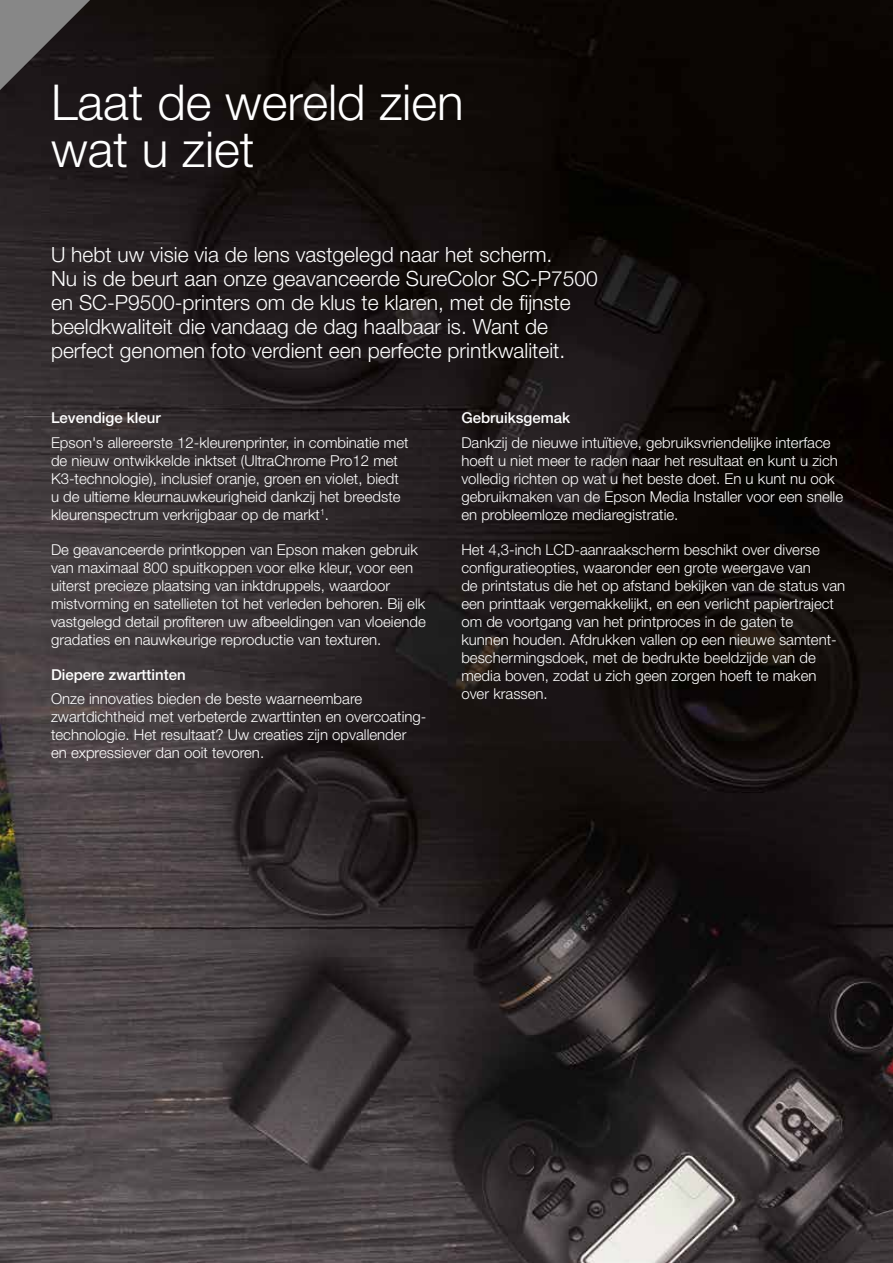
<style>
.page{position:relative;width:893px;height:1263px;background:#fff}
.page>*{position:absolute;margin:0;border:0;box-sizing:border-box;transform-origin:0 0}
.t1{font:300 49.5px/46.5px "Helvetica Neue LT Pro";color:#fff}
.t2{font:300 21px/24px "Helvetica Neue LT Pro";color:#fff}
.t3{font:300 15px/18px "Helvetica Neue LT Pro";color:#fff}
.t4{font:500 15px "Helvetica Neue LT Pro";color:#fff}
</style>
<div class="page">
<img style="left:0;top:0;width:893px;height:1263px">
<svg style="left:0;top:0;width:90px;height:90px;background:#514e4f"></svg>
<h1 class="t1" style="left:51px;top:78px;width:414px">Laat de wereld zien wat u ziet</h1>
<p class="t2" style="left:51px;top:242px;width:548px">U hebt uw visie via de lens vastgelegd naar het scherm.<br>Nu is de beurt aan onze geavanceerde SureColor SC-P7500 en SC-P9500-printers om de klus te klaren, met de fijnste beeldkwaliteit die vandaag de dag haalbaar is. Want de perfect genomen foto verdient een perfecte printkwaliteit.</p>
<p class="t4" style="left:51px;top:409px;width:111px">Levendige kleur</p>
<p class="t3" style="left:51px;top:433px;width:359px">Epson's allereerste 12-kleurenprinter, in combinatie met de nieuw ontwikkelde inktset (UltraChrome Pro12 met K3-technologie), inclusief oranje, groen en violet, biedt u de ultieme kleurnauwkeurigheid dankzij het breedste kleurenspectrum verkrijgbaar op de markt<sup>1</sup>.</p>
<p class="t3" style="left:51px;top:540px;width:376px">De geavanceerde printkoppen van Epson maken gebruik van maximaal 800 spuitkoppen voor elke kleur, voor een uiterst precieze plaatsing van inktdruppels, waardoor mistvorming en satellieten tot het verleden behoren. Bij elk vastgelegd detail profiteren uw afbeeldingen van vloeiende gradaties en nauwkeurige reproductie van texturen.</p>
<p class="t4" style="left:51px;top:665px;width:136px">Diepere zwarttinten</p>
<p class="t3" style="left:51px;top:689px;width:377px">Onze innovaties bieden de beste waarneembare zwartdichtheid met verbeterde zwarttinten en overcoating&shy;technologie. Het resultaat? Uw creaties zijn opvallender<br>en expressiever dan ooit tevoren.</p>
<p class="t4" style="left:461px;top:409px;width:110px">Gebruiksgemak</p>
<p class="t3" style="left:461px;top:433px;width:383px">Dankzij de nieuwe intuïtieve, gebruiksvriendelijke interface hoeft u niet meer te raden naar het resultaat en kunt u zich volledig richten op wat u het beste doet. En u kunt nu ook gebruikmaken van de Epson Media Installer voor een snelle en probleemloze mediaregistratie.</p>
<p class="t3" style="left:461px;top:540px;width:385px">Het 4,3-inch LCD-aanraakscherm beschikt over diverse configuratieopties, waaronder een grote weergave van<br>de printstatus die het op afstand bekijken van de status van een printtaak vergemakkelijkt, en een verlicht papiertraject om de voortgang van het printproces in de gaten te<br>kunnen houden. Afdrukken vallen op een nieuwe samtent&shy;beschermingsdoek, met de bedrukte beeldzijde van de media boven, zodat u zich geen zorgen hoeft te maken over krassen.</p>
</div>
